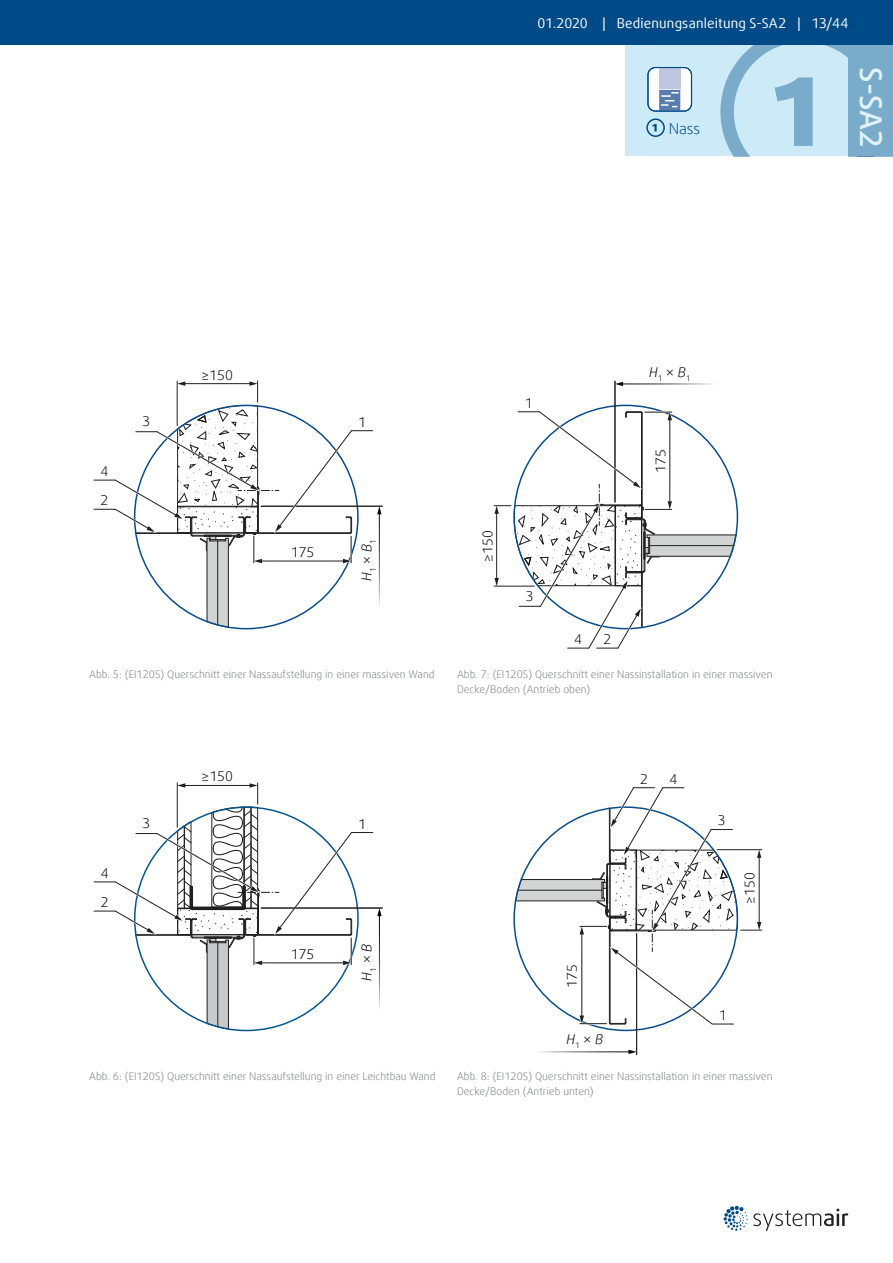
<style>
.page{position:relative;width:893px;height:1263px;background:#fff}
.page>*{position:absolute;margin:0;border:0;box-sizing:border-box;transform-origin:0 0}
.t1{font:500 30px "Daxline Offc Pro";color:#fff}
.t2{font:300 15px "Daxline Offc Pro";color:#004b87}
.t3{font:13.5px "Daxline Offc Pro";letter-spacing:.015em;color:#fff}
.t4{font:300 13.5px/29.1px "Daxline Offc Pro";color:#050504}
.t5{font:italic 300 13.5px "Daxline Offc Pro";color:#050504}
.t6{font:300 13.5px/29.1px "Daxline Offc Pro";color:#000001}
.t7{font:italic 300 13.5px "Daxline Offc Pro";color:#000001}
.t8{font:300 10.5px/15px "Daxline Offc Pro";color:#808285}
.s1{font-style:normal}
</style>
<div class="page">
<div style="left:625px;top:45px;width:268px;height:111px;background:#ccebf7"></div>
<svg style="left:652px;top:124px;width:5px;height:7px"></svg>
<div style="left:646px;top:118px;width:19px;height:19px;border:2px solid #004b87;border-radius:50%"></div>
<svg style="left:647px;top:67px;width:45px;height:45px;background:#b3c5db"></svg>
<svg style="left:720px;top:45px;width:128px;height:111px"></svg>
<div style="left:848px;top:0;width:45px;height:156px;background:#7babca"></div>
<svg style="left:723px;top:1205px;width:125px;height:26px"></svg>
<div style="left:0;top:0;width:893px;height:45px;background:#004b87"></div>
<hr style="left:261px;top:506px;width:121px;height:1px;background:#231f20">
<svg style="left:94px;top:381px;width:287px;height:247px"></svg>
<svg style="left:616px;top:382px;width:7px;height:4px"></svg>
<hr style="left:615px;top:381px;width:1px;height:121px;background:#231f20">
<svg style="left:494px;top:411px;width:243px;height:238px"></svg>
<svg style="left:94px;top:783px;width:288px;height:247px"></svg>
<svg style="left:628px;top:1050px;width:8px;height:4px"></svg>
<hr style="left:636px;top:934px;width:1px;height:121px;background:#231f20">
<svg style="left:515px;top:787px;width:247px;height:238px"></svg>
<p class="t3" style="left:538px;top:14px;width:312px">01.2020 | Bedienungsanleitung S-SA2 | 13/44</p>
<h2 class="t2" style="left:669px;top:119px;width:33px">Nass</h2>
<h1 class="t1" style="left:891px;top:67px;width:82px;rotate:90deg">S-SA2</h1>
<p class="t4" style="left:101px;top:457px;width:9px">4<br>2</p>
<p class="t4" style="left:142px;top:407px;width:9px">3</p>
<p class="t4" style="left:202px;top:360px;width:33px">≥150</p>
<p class="t4" style="left:291px;top:537px;width:25px">175</p>
<p class="t4" style="left:358px;top:408px;width:9px">1</p>
<p class="t5" style="left:358px;top:581px;width:43px;rotate:-90deg">H<sub>1</sub> <span class="s1">×</span> B<sub>1</sub></p>
<p class="t8" style="left:89px;top:667px;width:347px">Abb. 5: (EI120S) Querschnitt einer Nassaufstellung in einer massiven Wand</p>
<p class="t4" style="left:525px;top:389px;width:9px">1</p>
<p class="t4" style="left:473px;top:562px;width:33px;rotate:-90deg">≥150</p>
<p class="t4" style="left:526px;top:582px;width:9px">3</p>
<p class="t5" style="left:649px;top:363px;width:43px">H<sub>1</sub> <span class="s1">×</span> B<sub>1</sub></p>
<p class="t4" style="left:646px;top:472px;width:25px;rotate:-90deg">175</p>
<p class="t4" style="left:574px;top:625px;width:9px">4</p>
<p class="t4" style="left:603px;top:625px;width:9px">2</p>
<p class="t8" style="left:457px;top:667px;width:317px">Abb. 7: (EI120S) Querschnitt einer Nassinstallation in einer massiven<br>Decke/Boden (Antrieb oben)</p>
<p class="t6" style="left:202px;top:762px;width:33px">≥150</p>
<p class="t4" style="left:640px;top:764px;width:9px">2</p>
<p class="t4" style="left:669px;top:764px;width:9px">4</p>
<p class="t6" style="left:143px;top:809px;width:9px">3</p>
<p class="t6" style="left:358px;top:809px;width:9px">1</p>
<p class="t4" style="left:718px;top:806px;width:9px">3</p>
<p class="t6" style="left:101px;top:858px;width:9px">4<br>2</p>
<p class="t4" style="left:735px;top:904px;width:33px;rotate:-90deg">≥150</p>
<p class="t6" style="left:291px;top:939px;width:25px">175</p>
<p class="t7" style="left:358px;top:980px;width:38px;rotate:-90deg">H<sub>1</sub> <span class="s1">×</span>B</p>
<p class="t4" style="left:558px;top:987px;width:25px;rotate:-90deg">175</p>
<p class="t4" style="left:719px;top:1000px;width:9px">1</p>
<p class="t5" style="left:567px;top:1030px;width:38px">H<sub>1</sub> <span class="s1">×</span>B</p>
<p class="t8" style="left:89px;top:1069px;width:348px">Abb. 6: (EI120S) Querschnitt einer Nassaufstellung in einer Leichtbau Wand</p>
<p class="t8" style="left:457px;top:1069px;width:317px">Abb. 8: (EI120S) Querschnitt einer Nassinstallation in einer massiven<br>Decke/Boden (Antrieb unten)</p>
</div>
